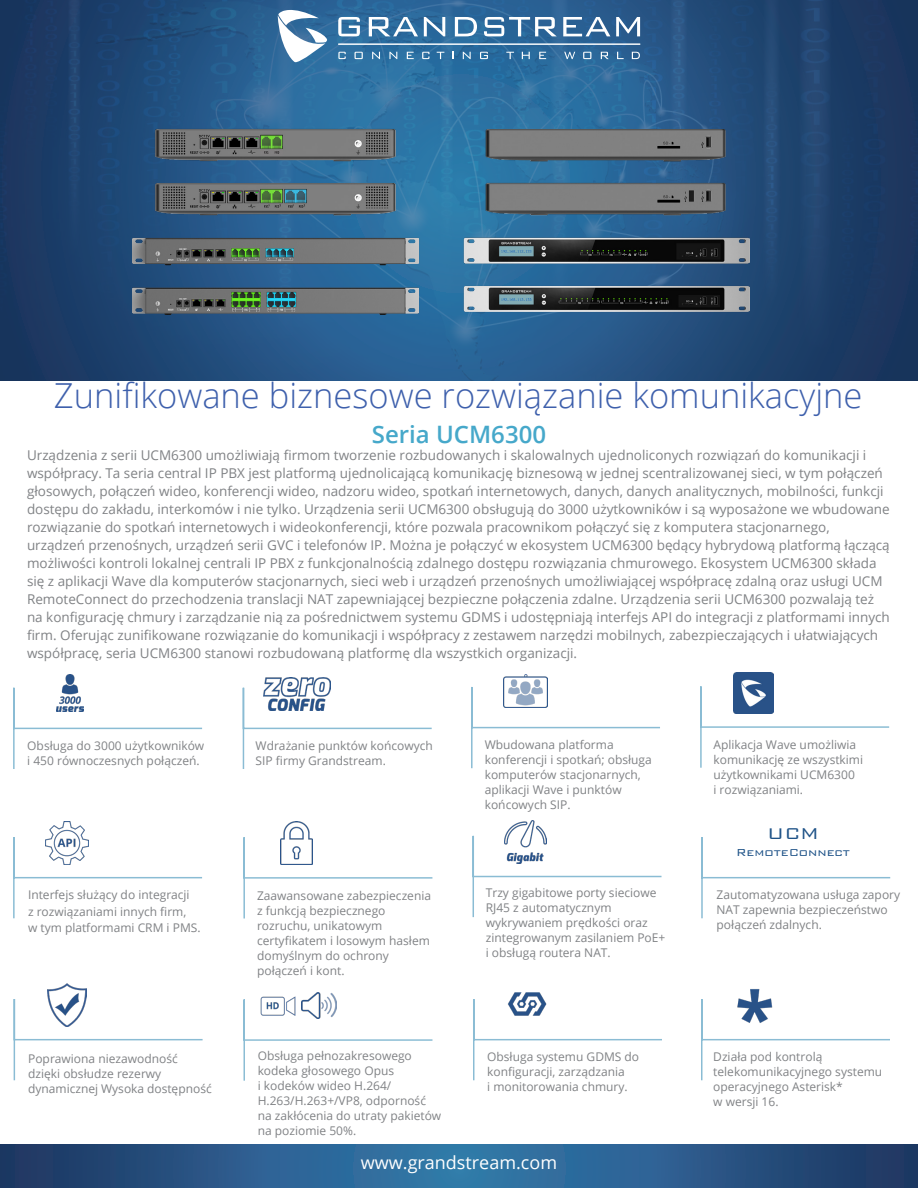
<style>
.page{position:relative;width:918px;height:1188px;background:#fff}
.page>*{position:absolute;margin:0;border:0;box-sizing:border-box;transform-origin:0 0}
.t1{font:300 34.5px "Open Sans";color:#3e60ac}
.t2{font:600 24px "Open Sans";color:#46a8ca}
.t3{font:300 21px "Bank Gothic BT";color:#1f5388}
.t4{font:18px "Open Sans";color:#fff}
.t5{font:13.5px/18px "Open Sans";color:#808285}
.t6{font:300 13.5px "Bank Gothic BT";color:#1f5388}
.t7{font:12px/15px "Open Sans";color:#808285}
</style>
<div class="page">
<img style="left:0;top:0;width:918px;height:380px">
<svg style="left:278px;top:10px;width:49px;height:52px"></svg>
<svg style="left:338px;top:17px;width:22px;height:19px"></svg>
<svg style="left:369px;top:17px;width:49px;height:19px"></svg>
<svg style="left:424px;top:17px;width:21px;height:19px"></svg>
<svg style="left:455px;top:17px;width:22px;height:19px"></svg>
<svg style="left:484px;top:17px;width:73px;height:19px"></svg>
<svg style="left:563px;top:17px;width:47px;height:19px"></svg>
<svg style="left:616px;top:17px;width:24px;height:19px"></svg>
<svg style="left:338px;top:52px;width:8px;height:7px"></svg>
<svg style="left:355px;top:52px;width:8px;height:7px"></svg>
<svg style="left:372px;top:52px;width:8px;height:7px"></svg>
<svg style="left:389px;top:52px;width:8px;height:7px"></svg>
<svg style="left:407px;top:52px;width:7px;height:7px"></svg>
<svg style="left:422px;top:52px;width:8px;height:7px"></svg>
<svg style="left:437px;top:52px;width:7px;height:7px"></svg>
<svg style="left:463px;top:52px;width:8px;height:7px"></svg>
<svg style="left:480px;top:52px;width:8px;height:7px"></svg>
<svg style="left:506px;top:52px;width:8px;height:7px"></svg>
<svg style="left:522px;top:52px;width:8px;height:7px"></svg>
<svg style="left:539px;top:52px;width:7px;height:7px"></svg>
<svg style="left:632px;top:52px;width:8px;height:7px"></svg>
<svg style="left:583px;top:52px;width:8px;height:7px"></svg>
<svg style="left:601px;top:52px;width:8px;height:7px"></svg>
<svg style="left:617px;top:52px;width:7px;height:7px"></svg>
<svg style="left:564px;top:52px;width:11px;height:7px"></svg>
<hr style="left:338px;top:44px;width:302px;height:1px;background:#fff">
<svg style="left:0;top:1145px;width:918px;height:43px;background:#295988"></svg>
<img style="left:63px;top:674px;width:14px;height:12px">
<svg style="left:13px;top:686px;width:190px;height:83px"></svg>
<img style="left:283px;top:821px;width:27px;height:15px">
<svg style="left:243px;top:836px;width:190px;height:83px"></svg>
<img style="left:49px;top:821px;width:36px;height:15px">
<svg style="left:13px;top:836px;width:190px;height:83px"></svg>
<img style="left:503px;top:675px;width:45px;height:10px">
<svg style="left:471px;top:685px;width:189px;height:84px"></svg>
<svg style="left:701px;top:837px;width:190px;height:82px"></svg>
<img style="left:506px;top:820px;width:40px;height:14px">
<svg style="left:472px;top:834px;width:190px;height:84px"></svg>
<svg style="left:242px;top:686px;width:190px;height:83px"></svg>
<img style="left:264px;top:678px;width:66px;height:32px">
<img style="left:48px;top:984px;width:38px;height:14px">
<svg style="left:13px;top:998px;width:190px;height:83px"></svg>
<img style="left:733px;top:673px;width:41px;height:12px">
<svg style="left:700px;top:685px;width:190px;height:83px"></svg>
<img style="left:750px;top:989px;width:10px;height:9px">
<svg style="left:701px;top:998px;width:189px;height:83px"></svg>
<svg style="left:473px;top:999px;width:189px;height:82px"></svg>
<img style="left:500px;top:992px;width:58px;height:34px">
<svg style="left:243px;top:998px;width:190px;height:83px"></svg>
<img style="left:302px;top:993px;width:35px;height:25px">
<img style="left:261px;top:996px;width:34px;height:28px">
<img style="left:133px;top:128px;width:286px;height:186px">
<img style="left:464px;top:130px;width:286px;height:186px">
<p class="t1" style="left:54px;top:372px;width:810px">Zunifikowane biznesowe rozwiązanie komunikacyjne</p>
<p class="t5" style="left:27px;top:446px;width:864px">Urządzenia z serii UCM6300 umożliwiają firmom tworzenie rozbudowanych i skalowalnych ujednoliconych rozwiązań do komunikacji i współpracy. Ta seria central IP PBX jest platformą ujednolicającą komunikację biznesową w jednej scentralizowanej sieci, w tym połączeń głosowych, połączeń wideo, konferencji wideo, nadzoru wideo, spotkań internetowych, danych, danych analitycznych, mobilności, funkcji dostępu do zakładu, interkomów i nie tylko. Urządzenia serii UCM6300 obsługują do 3000 użytkowników i są wyposażone we wbudowane rozwiązanie do spotkań internetowych i wideokonferencji, które pozwala pracownikom połączyć się z komputera stacjonarnego, urządzeń przenośnych, urządzeń serii GVC i telefonów IP. Można je połączyć w ekosystem UCM6300 będący hybrydową platformą łączącą możliwości kontroli lokalnej centrali IP PBX z funkcjonalnością zdalnego dostępu rozwiązania chmurowego. Ekosystem UCM6300 składa się z aplikacji Wave dla komputerów stacjonarnych, sieci web i urządzeń przenośnych umożliwiającej współpracę zdalną oraz usługi UCM RemoteConnect do przechodzenia translacji NAT zapewniającej bezpieczne połączenia zdalne. Urządzenia serii UCM6300 pozwalają też</p>
<p class="t5" style="left:27px;top:608px;width:864px">na konfigurację chmury i zarządzanie nią za pośrednictwem systemu GDMS i udostępniają interfejs API do integracji z platformami innych firm. Oferując zunifikowane rozwiązanie do komunikacji i współpracy z zestawem narzędzi mobilnych, zabezpieczających i ułatwiających współpracę, seria UCM6300 stanowi rozbudowaną platformę dla wszystkich organizacji.</p>
<p class="t2" style="left:372px;top:418px;width:176px">Seria UCM6300</p>
<p class="t7" style="left:27px;top:738px;width:179px">Obsługa do 3000 użytkowników i 450 równoczesnych połączeń.</p>
<p class="t7" style="left:256px;top:738px;width:179px">Wdrażanie punktów końcowych<br>SIP firmy Grandstream.</p>
<p class="t7" style="left:485px;top:737px;width:169px">Wbudowana platforma konferencji i spotkań; obsługa komputerów stacjonarnych, aplikacji Wave i punktów końcowych SIP.</p>
<p class="t7" style="left:28px;top:886px;width:174px;line-height:16.5px">Interfejs służący do integracji<br>z rozwiązaniami innych firm,<br>w tym platformami CRM i PMS.</p>
<p class="t7" style="left:257px;top:888px;width:176px">Zaawansowane zabezpieczenia z funkcją bezpiecznego rozruchu, unikatowym certyfikatem i losowym hasłem domyślnym do ochrony połączeń i kont.</p>
<p class="t7" style="left:486px;top:885px;width:181px">Trzy gigabitowe porty sieciowe<br>RJ45 z automatycznym wykrywaniem prędkości oraz zintegrowanym zasilaniem PoE+ i obsługą routera NAT.</p>
<p class="t7" style="left:28px;top:1050px;width:185px">Poprawiona niezawodność dzięki obsłudze rezerwy dynamicznej Wysoka dostępność</p>
<p class="t7" style="left:258px;top:1048px;width:185px">Obsługa pełnozakresowego kodeka głosowego Opus<br>i kodeków wideo H.264/<br>H.263/H.263+/VP8, odporność na zakłócenia do utraty pakietów na poziomie 50%.</p>
<p class="t7" style="left:487px;top:1049px;width:154px">Obsługa systemu GDMS do konfiguracji, zarządzania<br>i monitorowania chmury.</p>
<p class="t4" style="left:361px;top:1151px;width:198px">www.grandstream.com</p>
<p class="t7" style="left:713px;top:736px;width:151px">Aplikacja Wave umożliwia komunikację ze wszystkimi użytkownikami UCM6300<br>i rozwiązaniami.</p>
<p class="t3" style="left:767px;top:823px;width:53px">UCM</p>
<p class="t6" style="left:736px;top:845px;width:115px">RemoteConnect</p>
<p class="t7" style="left:717px;top:887px;width:185px">Zautomatyzowana usługa zapory<br>NAT zapewnia bezpieczeństwo połączeń zdalnych.</p>
<p class="t7" style="left:713px;top:1049px;width:171px">Działa pod kontrolą telekomunikacyjnego systemu operacyjnego Asterisk*<br>w wersji 16.</p>
</div>
